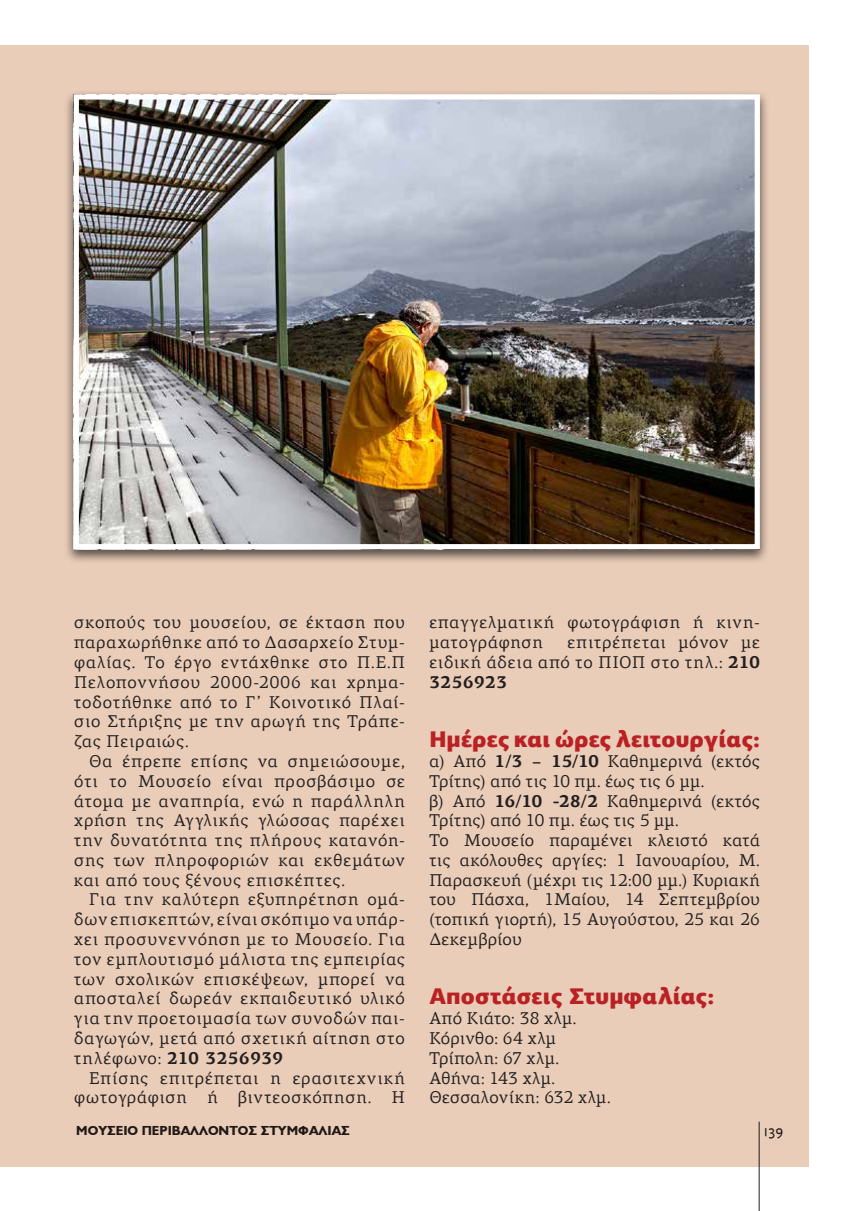
<style>
.page{position:relative;width:854px;height:1211px;background:#fff}
.page>*{position:absolute;margin:0;border:0;box-sizing:border-box;transform-origin:0 0}
.t1{font:900 22.75px "PF Agora Sans Pro";letter-spacing:.01em;color:#ba2124}
.t2{font:17.15px/19.8px "PF Agora Serif Pro";letter-spacing:.04em;color:#241f1f;text-align:justify}
.t3{font:17.15px/19.8px "PF Agora Serif Pro";letter-spacing:.02em;color:#241f1f}
.t4{font:17.15px/19.8px "PF Agora Serif Pro";letter-spacing:.06em;color:#241f1f;text-align:right}
.t5{font:300 16.62px "Triplex Greek";color:#241f1f}
.t6{font:700 13.12px "CF Jeckyl";color:#241f1f}
.s1{font-weight:700}
</style>
<div class="page">
<hr style="left:758px;top:1121px;width:1px;height:89px;background:#241f1f">
<div style="left:0;top:45px;width:808px;height:1121px;background:#e9cdb8"></div>
<div style="left:64px;top:90px;width:705px;height:473px;background:#241f1f;opacity:.75"></div>
<img style="left:80px;top:100px;width:673px;height:443px">
<div style="left:74px;top:94px;width:685px;height:455px;border:5px solid #fff"></div>
<p class="t2" style="left:74px;top:613px;width:332px">σκοπούς του μουσείου, σε έκταση που παραχωρήθηκε από το Δασαρχείο Στυμ&shy;φαλίας. Το έργο εντάχθηκε στο Π.Ε.Π Πελοποννήσου 2000-2006 και χρημα&shy;τοδοτήθηκε από το Γ’ Κοινοτικό Πλαί&shy;σιο Στήριξης με την αρωγή της Τράπε&shy;ζας Πειραιώς.</p>
<p class="t2" style="left:74px;top:751px;width:332px;text-indent:15px">Θα έπρεπε επίσης να σημειώσουμε, ότι το Μουσείο είναι προσβάσιμο σε άτομα με αναπηρία, ενώ η παράλληλη χρήση της Αγγλικής γλώσσας παρέχει την δυνατότητα της πλήρους κατανόη&shy;σης των πληροφοριών και εκθεμάτων και από τους ξένους επισκέπτες.</p>
<p class="t2" style="left:74px;top:889px;width:332px;text-indent:15px">Για την καλύτερη εξυπηρέτηση ομά&shy;δων επισκεπτών, είναι σκόπιμο να υπάρ&shy;χει προσυνεννόηση με το Μουσείο. Για τον εμπλουτισμό μάλιστα της εμπειρίας των σχολικών επισκέψεων, μπορεί να αποσταλεί δωρεάν εκπαιδευτικό υλικό για την προετοιμασία των συνοδών παι&shy;δαγωγών, μετά από σχετική αίτηση στο τηλέφωνο: <span class="s1">210 3256939</span></p>
<p class="t4" style="left:74px;top:1067px;width:332px">Επίσης επιτρέπεται η ερασιτεχνική φωτογράφιση ή βιντεοσκόπηση. Η</p>
<p class="t2" style="left:429px;top:613px;width:332px">επαγγελματική φωτογράφιση ή κινη&shy;ματογράφηση</p>
<p class="t2" style="left:429px;top:632px;width:332px;text-indent:138px">επιτρέπεται μόνον με ειδική άδεια από το ΠΙΟΠ στο τηλ.: <span class="s1">210<br>3256923</span></p>
<h1 class="t1" style="left:429px;top:724px;width:332px">Ημέρες και ώρες λειτουργίας:</h1>
<p class="t3" style="left:429px;top:751px;width:332px">α) Από <span class="s1">1/3 – 15/10</span> Καθημερινά (εκτός Τρίτης) από τις 10 πμ. έως τις 6 μμ.<br>β) Από <span class="s1">16/10 -28/2</span> Καθημερινά (εκτός Τρίτης) από 10 πμ. έως τις 5 μμ.<br>Το Μουσείο παραμένει κλειστό κατά τις ακόλουθες αργίες: 1 Ιανουαρίου, Μ.<br>Παρασκευή (μέχρι τις 12:00 μμ.) Κυριακή του Πάσχα, 1Μαίου, 14 Σεπτεμβρίου (τοπική γιορτή), 15 Αυγούστου, 25 και 26<br>Δεκεμβρίου</p>
<h1 class="t1" style="left:429px;top:981px;width:286px">Αποστάσεις Στυμφαλίας:</h1>
<p class="t3" style="left:429px;top:1008px;width:183px">Από Κιάτο: 38 χλμ.<br>Κόρινθο: 64 χλμ<br>Τρίπολη: 67 χλμ.<br>Αθήνα: 143 χλμ.<br>Θεσσαλονίκη: 632 χλμ.</p>
<p class="t6" style="left:76px;top:1120px;width:275px">ΜΟΥΣΕΙΟ ΠΕΡΙΒΑΛΛΟΝΤΟΣ ΣΤΥΜΦΑΛΙΑΣ</p>
<p class="t5" style="left:763px;top:1123px;width:21px">139</p>
</div>
